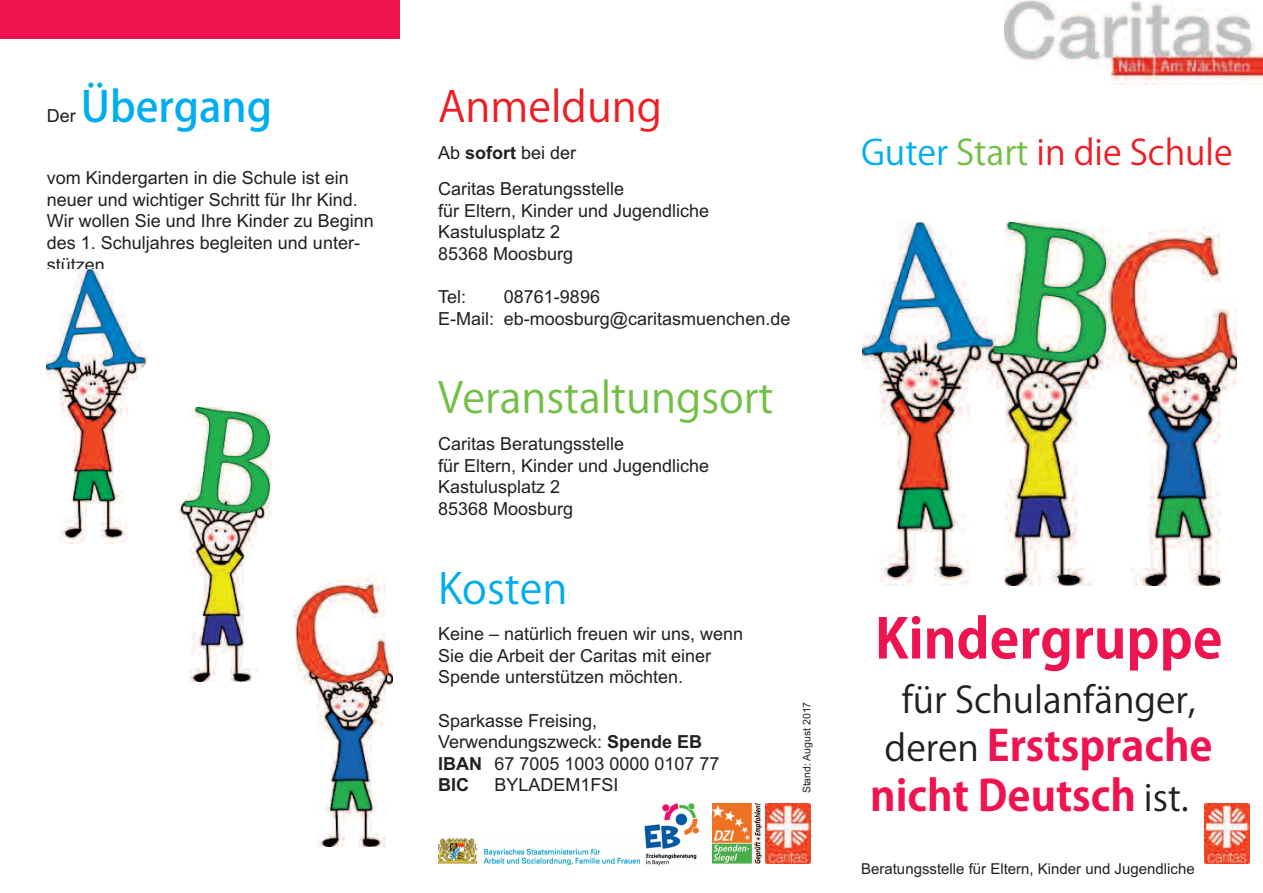
<style>
.page{position:relative;width:1263px;height:893px;background:#fff}
.page>*{position:absolute;margin:0;border:0;box-sizing:border-box;transform-origin:0 0}
.t1{font:700 54px "Koz Go Pro";color:#ed1450}
.t2{font:700 42px/50.4px "Koz Go Pro";color:#ed1450;text-align:center}
.t3{font:42px "Koz Go Pro";color:#71bf44}
.t4{font:42px "Koz Go Pro";color:#ee1d23}
.t5{font:500 42px "Koz Go Pro";color:#00aeef}
.t6{font:42px "Koz Go Pro";color:#00aeef}
.t7{font:36px "Koz Go Pro";color:#231f20}
.t8{font:34.5px "Koz Go Pro";color:#ee1d23}
.t9{font:18px/21.6px "Arial";color:#231f20}
.t10{font:15px "Arial";color:#231f20}
.t11{font:10.5px "Arial";color:#231f20}
.s1{font-weight:700}
.s2{color:#00aeef}
.s3{color:#71bf44}
.s4{font-weight:400;font-size:36px;color:#231f20}
.s5{font-weight:400;font-size:36px;color:#fff}
</style>
<div class="page">
<img style="left:438px;top:838px;width:202px;height:26px">
<img style="left:644px;top:803px;width:55px;height:63px">
<img style="left:862px;top:223px;width:374px;height:362px">
<img style="left:46px;top:270px;width:102px;height:273px">
<img style="left:293px;top:577px;width:99px;height:270px">
<img style="left:179px;top:408px;width:93px;height:273px">
<img style="left:1005px;top:0;width:258px;height:84px">
<div style="left:0;top:0;width:400px;height:38px;background:#ed1450"></div>
<img style="left:766px;top:804px;width:45px;height:59px">
<img style="left:713px;top:804px;width:49px;height:60px">
<img style="left:1204px;top:804px;width:45px;height:59px">
<h2 class="t5" style="left:81px;top:80px;width:193px">Übergang</h2>
<p class="t9" style="left:47px;top:167px;width:329px">vom Kindergarten in die Schule ist ein neuer und wichtiger Schritt für Ihr Kind.<br>Wir wollen Sie und Ihre Kinder zu Beginn des 1. Schuljahres begleiten und unter&shy;stützen.</p>
<p class="t9" style="left:47px;top:105px;width:31px">Der</p>
<h2 class="t4" style="left:438px;top:79px;width:226px">Anmeldung</h2>
<p class="t9" style="left:438px;top:134px;width:188px;line-height:36.6px">Ab <span class="s1">sofort</span> bei der<br>Caritas Beratungsstelle</p>
<p class="t9" style="left:438px;top:200px;width:273px">für Eltern, Kinder und Jugendliche<br>Kastulusplatz 2<br>85368 Moosburg</p>
<p class="t9" style="left:438px;top:286px;width:30px">Tel:</p>
<p class="t9" style="left:438px;top:286px;width:354px;text-indent:66px">08761-9896<br>E-Mail: eb-moosburg@caritasmuenchen.de</p>
<h2 class="t3" style="left:438px;top:371px;width:337px">Veranstaltungsort</h2>
<p class="t9" style="left:438px;top:433px;width:273px">Caritas Beratungsstelle<br>für Eltern, Kinder und Jugendliche<br>Kastulusplatz 2<br>85368 Moosburg</p>
<h2 class="t6" style="left:438px;top:561px;width:131px">Kosten</h2>
<p class="t9" style="left:438px;top:623px;width:307px">Keine – natürlich freuen wir uns, wenn<br>Sie die Arbeit der Caritas mit einer<br>Spende unterstützen möchten.</p>
<p class="t9" style="left:438px;top:709px;width:283px">Sparkasse Freising,<br>Verwendungszweck: <span class="s1">Spende EB<br>IBAN</span> 67 7005 1003 0000 0107 77<br><span class="s1">BIC</span></p>
<p class="t9" style="left:494px;top:774px;width:126px">BYLADEM1FSI</p>
<p class="t11" style="left:801px;top:793px;width:93px;rotate:-90deg">Stand: August 2017</p>
<h3 class="t8" style="left:861px;top:130px;width:373px"><span class="s2">Guter</span> <span class="s3">Start</span> in die Schule</h3>
<h1 class="t1" style="left:875px;top:604px;width:349px">Kindergruppe</h1>
<h3 class="t7" style="left:902px;top:676px;width:295px">für Schulanfänger,</h3>
<h2 class="t2" style="left:870px;top:723px;width:359px"><span class="s4">deren</span> Erstsprache nicht Deutsch <span class="s4">ist.</span> <span class="s5">d</span></h2>
<p class="t10" style="left:861px;top:860px;width:335px">Beratungsstelle für Eltern, Kinder und Jugendliche</p>
</div>
